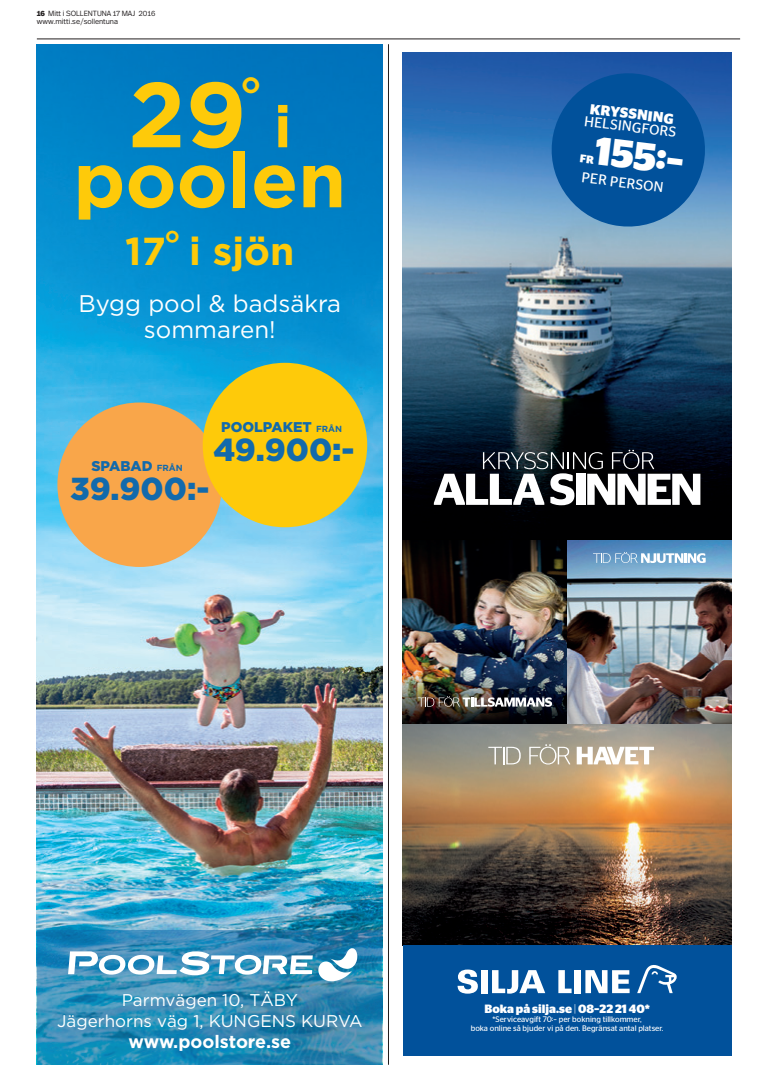
<style>
.page{position:relative;width:777px;height:1075px;background:#fff}
.page>*{position:absolute;margin:0;border:0;box-sizing:border-box;transform-origin:0 0}
.t1{font:700 92px "Gotham";color:#feca0a}
.t2{font:700 77px "Gotham";color:#feca0a}
.t3{font:700 48px "Gotham";color:#feca0a}
.t4{font:700 39.4px "Stag Sans";color:#fff}
.t5{font:700 39px "Gotham";color:#feca0a}
.t6{font:700 36px "Gotham";color:#feca0a}
.t7{font:900 31.8px "Gotham";color:#126aac}
.t8{font:24px/26px "Gotham";color:#fff;text-align:center}
.t9{font:700 18px "Gotham";color:#fff}
.t10{font:17px/21px "Gotham";color:#fff;text-align:center}
.t11{font:14.3px "Stag Sans";color:#fff}
.t12{font:700 14.3px "Stag Sans";color:#fff}
.t13{font:900 14.1px "Gotham";color:#126aac}
.t14{font:700 12px "Stag Sans";color:#fff}
.t15{font:8px/9px "Stag Sans";color:#fff;text-align:center}
.t16{font:300 7.5px/8px "Real Head OT";color:#231f20}
.s1{font-weight:800}
.s2{font-size:58px}
.s3{font-weight:700;font-size:8.8px}
.s4{font-weight:300}
</style>
<div class="page">
<hr style="left:37px;top:39px;width:703px;height:1px;background:#231f20">
<hr style="left:388px;top:44px;width:1px;height:1021px;background:#231f20">
<img style="left:403px;top:53px;width:328px;height:893px">
<svg style="left:434px;top:450px;width:266px;height:55px"></svg>
<svg style="left:418px;top:696px;width:134px;height:11px"></svg>
<svg style="left:593px;top:552px;width:112px;height:11px"></svg>
<svg style="left:488px;top:747px;width:33px;height:17px"></svg>
<svg style="left:529px;top:744px;width:41px;height:20px"></svg>
<svg style="left:576px;top:747px;width:78px;height:17px"></svg>
<div style="left:403px;top:946px;width:328px;height:110px;background:#01519b"></div>
<svg style="left:457px;top:969px;width:21px;height:25px"></svg>
<div style="left:481px;top:970px;width:7px;height:23px;background:#fff"></div>
<svg style="left:558px;top:970px;width:13px;height:23px"></svg>
<div style="left:574px;top:970px;width:7px;height:23px;background:#fff"></div>
<svg style="left:585px;top:970px;width:44px;height:23px"></svg>
<svg style="left:492px;top:970px;width:53px;height:24px"></svg>
<svg style="left:637px;top:965px;width:39px;height:28px"></svg>
<img style="left:37px;top:44px;width:346px;height:1021px">
<svg style="left:37px;top:931px;width:345px;height:134px;background:#2c88b3"></svg>
<svg style="left:68px;top:948px;width:289px;height:33px"></svg>
<div style="left:57px;top:402px;width:165px;height:165px;background:#f9a64a;border-radius:50%"></div>
<div style="left:203px;top:363px;width:164px;height:164px;background:#feca0a;border-radius:50%"></div>
<svg style="left:544px;top:66px;width:168px;height:168px;background:#1b62a6"></svg>
<p class="t16" style="left:37px;top:9px;width:120px"><span class="s1">16</span> Mitt i SOLLENTUNA 17 MAJ 2016 www.mitti.se/sollentuna</p>
<h3 class="t3" style="left:239px;top:66px;width:25px">°</h3>
<h1 class="t1" style="left:128px;top:62px;width:165px">29 <span class="s2">i</span></h1>
<h2 class="t2" style="left:73px;top:136px;width:274px">poolen</h2>
<h3 class="t5" style="left:125px;top:229px;width:171px">17 i sjön</h3>
<h3 class="t6" style="left:164px;top:223px;width:19px">°</h3>
<h3 class="t8" style="left:79px;top:290px;width:264px">Bygg pool &amp; badsäkra sommaren!</h3>
<h3 class="t13" style="left:221px;top:419px;width:122px">POOLPAKET <span class="s3">FRÅN</span></h3>
<h3 class="t7" style="left:213px;top:432px;width:143px">49.900:-</h3>
<h3 class="t13" style="left:91px;top:457px;width:93px">SPABAD <span class="s3">FRÅN</span></h3>
<h3 class="t7" style="left:70px;top:470px;width:141px">39.900:-</h3>
<h3 class="t12" style="left:591px;top:100px;width:86px;rotate:7deg">KRYSSNING</h3>
<h3 class="t11" style="left:585px;top:113px;width:94px;rotate:7deg">HELSINGFORS</h3>
<h3 class="t4" style="left:598px;top:128px;width:91px;rotate:7deg">155:–</h3>
<h3 class="t11" style="left:583px;top:169px;width:84px;rotate:7deg">PER PERSON</h3>
<h3 class="t10" style="left:57px;top:989px;width:307px">Parmvägen 10, TÄBY<br>Jägerhorns väg 1, KUNGENS KURVA</h3>
<h3 class="t9" style="left:128px;top:1031px;width:164px">www.poolstore.se</h3>
<h3 class="t14" style="left:484px;top:1002px;width:167px">Boka på silja.se <span class="s4">|</span> 08–22 21 40*</h3>
<p class="t15" style="left:471px;top:1015px;width:194px">*Serviceavgift 70:– per bokning tillkommer,<br>boka online så bjuder vi på den. Begränsat antal platser.</p>
</div>
